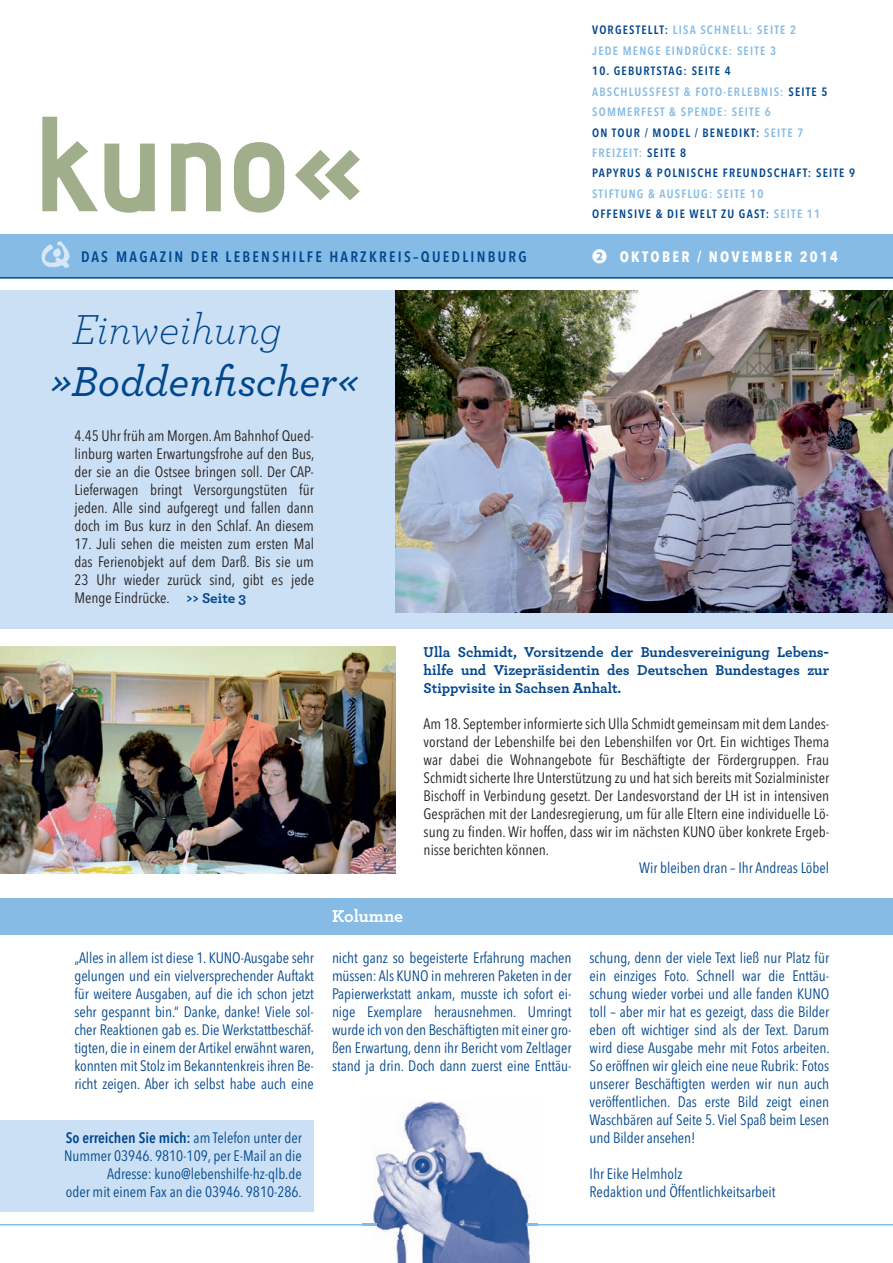
<style>
.page{position:relative;width:893px;height:1263px;background:#fff}
.page>*{position:absolute;margin:0;border:0;box-sizing:border-box;transform-origin:0 0}
.t1{font:135px "adventpro Bd 3";color:#a1ae8b}
.t2{font:italic 500 43.8px "Archer";color:#01478d}
.t3{font:italic 300 43.8px "Archer";color:#01478d}
.t4{font:700 18px "Archer";letter-spacing:-.005em;color:#fff}
.t5{font:15px/18px "Avenir Next Condensed";letter-spacing:-.005em;color:#01478d;text-align:justify}
.t6{font:15px/18px "Avenir Next Condensed";color:#231f20;text-align:justify}
.t7{font:700 15px/18px "Archer";color:#01478d;text-align:justify}
.t8{font:600 15px "Avenir Next Condensed";letter-spacing:.15em;color:#01478d}
.t9{font:700 15px "Avenir Next Condensed";letter-spacing:.15em;color:#fff}
.t10{font:600 12px/20.5px "Avenir Next Condensed";letter-spacing:.1em;color:#01478d}
.t11{font:600 12px/20.5px "Avenir Next Condensed";letter-spacing:.1em;color:#85bbe5}
.s1{font-family:"Archer";font-weight:700;color:#01478d}
.s2{color:#01478d}
.s3{color:#85bbe5}
.s4{font-family:"Koz Go Pr 6 N"}
.s5{font-weight:600}
</style>
<div class="page">
<div style="left:0;top:898px;width:893px;height:37px;background:#85bbe5"></div>
<div style="left:0;top:234px;width:893px;height:44px;background:#85bbe5"></div>
<hr style="left:0;top:277px;width:893px;height:2px;background:#01478d">
<div style="left:0;top:291px;width:893px;height:338px;background:#cbe0f4"></div>
<hr style="left:526px;top:1224px;width:367px;height:1px;background:#85bbe5">
<hr style="left:0;top:1224px;width:377px;height:1px;background:#85bbe5">
<img style="left:41px;top:241px;width:29px;height:27px">
<div style="left:0;top:1120px;width:314px;height:92px;background:#cbe0f4"></div>
<img style="left:0;top:646px;width:395px;height:228px">
<img style="left:395px;top:291px;width:498px;height:322px">
<img style="left:363px;top:1101px;width:175px;height:162px">
<svg style="left:526px;top:1224px;width:12px;height:1px"></svg>
<svg style="left:363px;top:1224px;width:14px;height:1px"></svg>
<h1 class="t1" style="left:34px;top:116px;width:334px">kuno«</h1>
<p class="t8" style="left:81px;top:244px;width:447px">DAS MAGAZIN DER LEBENSHILFE HARZKREIS–QUEDLINBURG</p>
<h2 class="t3" style="left:72px;top:315px;width:211px">Einweihung</h2>
<h2 class="t2" style="left:50px;top:368px;width:309px">»Boddenfischer«</h2>
<p class="t6" style="left:74px;top:426px;width:241px">4.45 Uhr früh am Morgen. Am Bahnhof Qued&shy;linburg warten Erwartungsfrohe auf den Bus, der sie an die Ostsee bringen soll. Der CAP-Lieferwagen bringt Versorgungstüten für jeden. Alle sind aufgeregt und fallen dann doch im Bus kurz in den Schlaf. An diesem</p>
<p class="t6" style="left:74px;top:534px;width:241px">17. Juli sehen die meisten zum ersten Mal das Ferienobjekt auf dem Darß. Bis sie um 23 Uhr wieder zurück sind, gibt es jede Menge Eindrücke. <span class="s1">&gt;&gt; Seite 3</span></p>
<p class="t11" style="left:592px;top:19px;width:205px"><span class="s2">VORGESTELLT:</span> LISA SCHNELL: SEITE 2<br>JEDE MENGE EINDRÜCKE: SEITE 3</p>
<p class="t10" style="left:592px;top:60px;width:265px">10. GEBURTSTAG: SEITE 4<br><span class="s3">ABSCHLUSSFEST &amp; FOTO-ERLEBNIS:</span> SEITE 5<br><span class="s3">SOMMERFEST &amp; SPENDE: SEITE 6<br></span>ON TOUR / MODEL / BENEDIKT: <span class="s3">SEITE 7<br>FREIZEIT:</span> SEITE 8<br>PAPYRUS &amp; POLNISCHE FREUNDSCHAFT: SEITE 9</p>
<p class="t11" style="left:592px;top:183px;width:230px">STIFTUNG &amp; AUSFLUG: SEITE 10<br><span class="s2">OFFENSIVE &amp; DIE WELT ZU GAST:</span> SEITE 11</p>
<p class="t9" style="left:592px;top:248px;width:247px"><span class="s4">❷</span> OKTOBER / NOVEMBER 2014</p>
<p class="t5" style="left:74px;top:948px;width:242px">„Alles in allem ist diese 1. KUNO-Ausgabe sehr gelungen und ein vielversprechender Auftakt für weitere Ausgaben, auf die ich schon jetzt sehr gespannt bin.“ Danke, danke! Viele sol&shy;cher Reaktionen gab es. Die Werkstattbeschäf&shy;tigten, die in einem der Artikel erwähnt waren, konnten mit Stolz im Bekanntenkreis ihren Be&shy;richt zeigen. Aber ich selbst habe auch eine</p>
<p class="t5" style="left:64px;top:1128px;width:239px;text-align:right"><span class="s5">SO ERREICHEN SIE MICH:</span> am Telefon unter der Nummer 03946. 9810-109, per E-Mail an die Adresse: kuno@lebenshilfe-hz-qlb.de<br>oder mit einem Fax an die 03946. 9810-286.</p>
<p class="t4" style="left:332px;top:910px;width:73px">Kolumne</p>
<p class="t7" style="left:424px;top:644px;width:407px">Ulla Schmidt, Vorsitzende der Bundesvereinigung Lebens&shy;hilfe und Vizepräsidentin des Deutschen Bundestages zur Stippvisite in Sachsen Anhalt.</p>
<p class="t6" style="left:424px;top:714px;width:407px">Am 18. September informierte sich Ulla Schmidt gemeinsam mit dem Landes&shy;vorstand der Lebenshilfe bei den Lebenshilfen vor Ort. Ein wichtiges Thema war dabei die Wohnangebote für Beschäftigte der Fördergruppen. Frau Schmidt sicherte Ihre Unterstützung zu und hat sich bereits mit Sozialminister Bischoff in Verbindung gesetzt. Der Landesvorstand der LH ist in intensiven Gesprächen mit der Landesregierung, um für alle Eltern eine individuelle Lö&shy;sung zu finden. Wir hoffen, dass wir im nächsten KUNO über konkrete Ergeb&shy;nisse berichten können.</p>
<p class="t5" style="left:639px;top:858px;width:192px">Wir bleiben dran – Ihr Andreas Löbel</p>
<p class="t5" style="left:332px;top:948px;width:241px">nicht ganz so begeisterte Erfahrung machen müssen: Als KUNO in mehreren Paketen in der Papierwerkstatt ankam, musste ich sofort ei&shy;nige Exemplare herausnehmen. Umringt wurde ich von den Beschäftigten mit einer gro&shy;ßen Erwartung, denn ihr Bericht vom Zeltlager stand ja drin. Doch dann zuerst eine Enttäu-</p>
<p class="t5" style="left:590px;top:948px;width:242px">schung, denn der viele Text ließ nur Platz für ein einziges Foto. Schnell war die Enttäu&shy;schung wieder vorbei und alle fanden KUNO toll – aber mir hat es gezeigt, dass die Bilder eben oft wichtiger sind als der Text. Darum wird diese Ausgabe mehr mit Fotos arbeiten.<br>So eröffnen wir gleich eine neue Rubrik: Fotos unserer Beschäftigten werden wir nun auch veröffentlichen. Das erste Bild zeigt einen Waschbären auf Seite 5. Viel Spaß beim Lesen und Bilder ansehen!</p>
<p class="t5" style="left:590px;top:1164px;width:187px">Ihr Eike Helmholz<br>Redaktion und Öffentlichkeitsarbeit</p>
</div>
